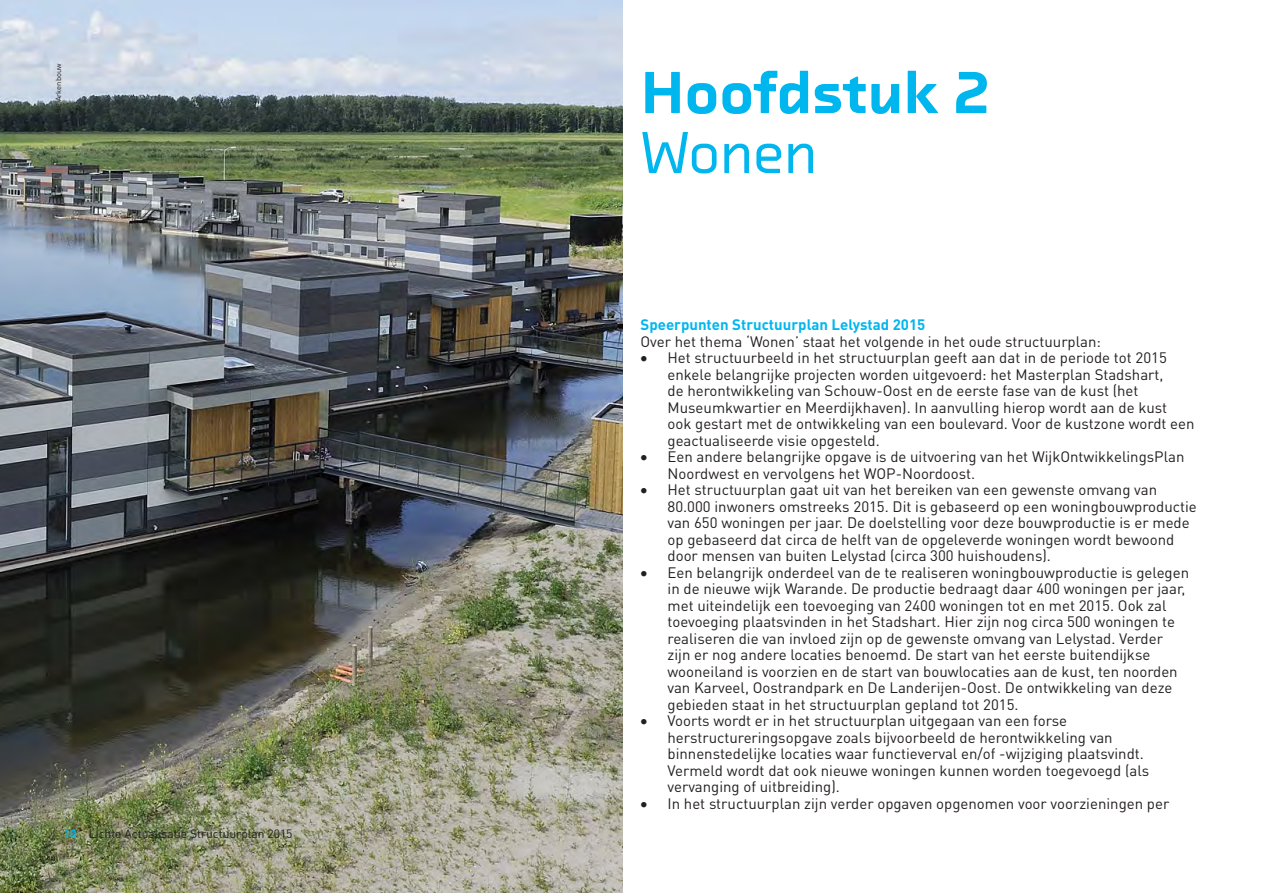
<style>
.page{position:relative;width:1263px;height:893px;background:#fff}
.page>*{position:absolute;margin:0;border:0;box-sizing:border-box;transform-origin:0 0}
.Kop_1{font:900 60px "Chambers Sans OT";letter-spacing:-.01em;color:#00b6ef}
.Kop_2{font:500 60px "Chambers Sans OT";letter-spacing:-.01em;color:#00b6ef}
.Standaard{font:15px/16.5px "DIN Pro";color:#231f20}
.Kop_3{font:700 15px "DIN Pro";color:#00b6ef}
.t1{font:12px "DIN Pro";color:#231f20}
.t2{font:7.5px "DIN Pro";color:#231f20}
.s1{font-weight:700;color:#00b6ef}
</style>
<div class="page">
<img style="left:0;top:0;width:622px;height:893px">
<p class="t2" style="left:53px;top:134px;width:72px;rotate:-90deg">foto: ABC Arkenbouw</p>
<p class="t1" style="left:64px;top:826px;width:230px"><span class="s1">10</span> Lichte Actualisatie Structuurplan 2015</p>
<p class="Kop_1" style="left:640px;top:54px;width:351px">Hoofdstuk 2</p>
<p class="Kop_2" style="left:640px;top:115px;width:178px">Wonen</p>
<p class="Kop_3" style="left:640px;top:315px;width:286px">Speerpunten Structuurplan Lelystad 2015</p>
<p class="Standaard" style="left:640px;top:333px;width:462px">Over het thema ‘Wonen’ staat het volgende in het oude structuurplan:</p>
<p class="Standaard" style="left:667px;top:349px;width:529px;text-indent:-27px">• Het structuurbeeld in het structuurplan geeft aan dat in de periode tot 2015 enkele belangrijke projecten worden uitgevoerd: het Masterplan Stadshart,<br>de herontwikkeling van Schouw-Oost en de eerste fase van de kust (het Museumkwartier en Meerdijkhaven). In aanvulling hierop wordt aan de kust ook gestart met de ontwikkeling van een boulevard. Voor de kustzone wordt een geactualiseerde visie opgesteld.</p>
<p class="Standaard" style="left:667px;top:448px;width:518px;text-indent:-27px">• Een andere belangrijke opgave is de uitvoering van het WijkOntwikkelingsPlan<br>Noordwest en vervolgens het WOP-Noordoost.</p>
<p class="Standaard" style="left:667px;top:481px;width:531px;text-indent:-27px">• Het structuurplan gaat uit van het bereiken van een gewenste omvang van 80.000 inwoners omstreeks 2015. Dit is gebaseerd op een woningbouwproductie van 650 woningen per jaar. De doelstelling voor deze bouwproductie is er mede op gebaseerd dat circa de helft van de opgeleverde woningen wordt bewoond door mensen van buiten Lelystad (circa 300 huishoudens).</p>
<p class="Standaard" style="left:667px;top:564px;width:523px;text-indent:-27px">• Een belangrijk onderdeel van de te realiseren woningbouwproductie is gelegen in de nieuwe wijk Warande. De productie bedraagt daar 400 woningen per jaar, met uiteindelijk een toevoeging van 2400 woningen tot en met 2015. Ook zal toevoeging plaatsvinden in het Stadshart. Hier zijn nog circa 500 woningen te realiseren die van invloed zijn op de gewenste omvang van Lelystad. Verder zijn er nog andere locaties benoemd. De start van het eerste buitendijkse wooneiland is voorzien en de start van bouwlocaties aan de kust, ten noorden van Karveel, Oostrandpark en De Landerijen-Oost. De ontwikkeling van deze gebieden staat in het structuurplan gepland tot 2015.</p>
<p class="Standaard" style="left:667px;top:712px;width:483px;text-indent:-27px">• Voorts wordt er in het structuurplan uitgegaan van een forse herstructureringsopgave zoals bijvoorbeeld de herontwikkeling van binnenstedelijke locaties waar functieverval en/of -wijziging plaatsvindt.<br>Vermeld wordt dat ook nieuwe woningen kunnen worden toegevoegd (als vervanging of uitbreiding).</p>
<p class="Standaard" style="left:640px;top:795px;width:530px">• In het structuurplan zijn verder opgaven opgenomen voor voorzieningen per</p>
</div>
